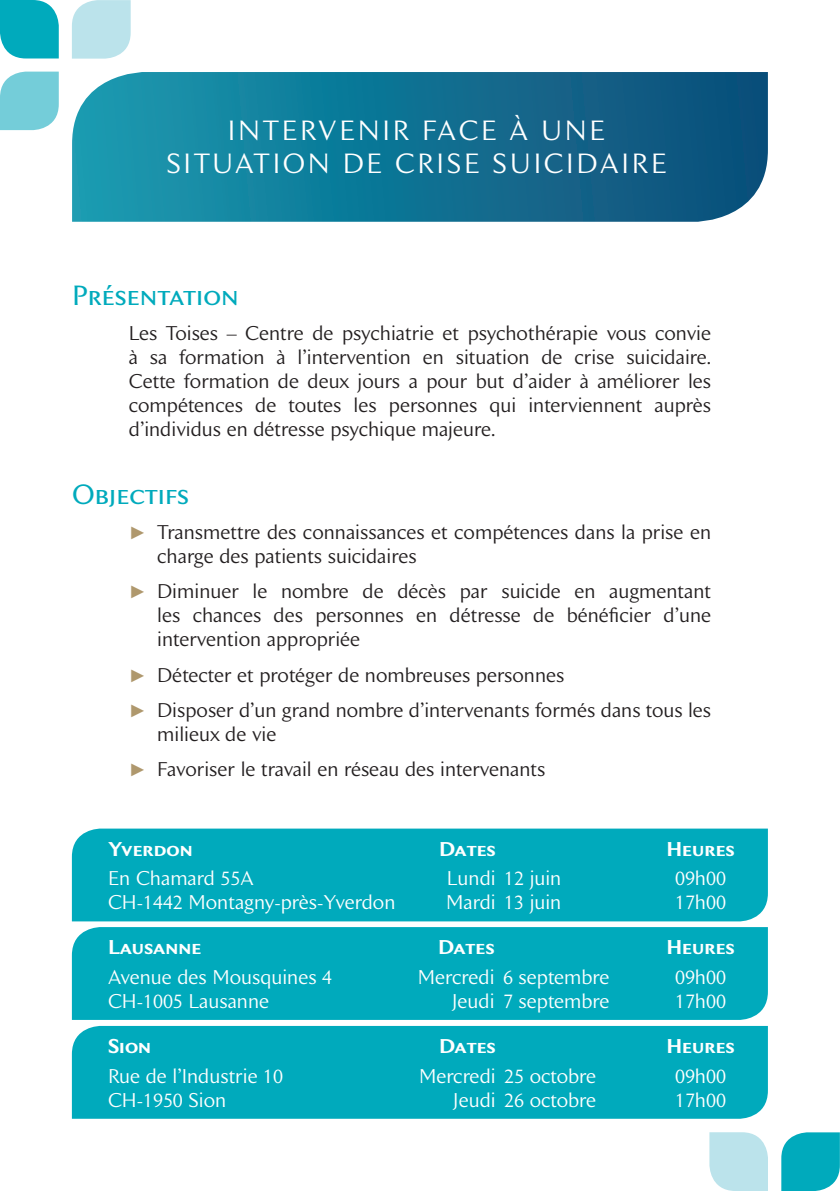
<style>
.page{position:relative;width:840px;height:1191px;background:#fff}
.page>*{position:absolute;margin:0;border:0;box-sizing:border-box;transform-origin:0 0}
.t1{font:28px/33.4px "Beaulieu";letter-spacing:.095em;color:#fff;text-align:center}
.t2{font:28px "Beaulieu";color:#00aabc}
.t3{font:20px/24px "Beaulieu";color:#231f20}
.t4{font:20px/24px "Beaulieu";color:#fff}
.t5{font:600 20px "Beaulieu";color:#fff}
.s1{font-family:"Arial";font-size:18px;color:#af986d}
</style>
<div class="page">
<svg style="left:72px;top:72px;width:695px;height:150px;background:#167596"></svg>
<svg style="left:0;top:72px;width:59px;height:58px;background:#7fd0dc"></svg>
<svg style="left:72px;top:0;width:59px;height:59px;background:#c1e5ec"></svg>
<svg style="left:709px;top:1132px;width:58px;height:59px;background:#c0e5ec"></svg>
<svg style="left:0;top:0;width:59px;height:58px;background:#14b0c1"></svg>
<svg style="left:781px;top:1132px;width:58px;height:59px;background:#15b1c1"></svg>
<div style="left:72px;top:927px;width:695px;height:93px;background:#00aabc"></div>
<div style="left:72px;top:1026px;width:695px;height:92px;background:#00aabc"></div>
<div style="left:72px;top:828px;width:695px;height:93px;background:#00aabc"></div>
<h1 class="t1" style="left:166px;top:114px;width:501px">INTERVENIR FACE À UNE<br>SITUATION DE CRISE SUICIDAIRE</h1>
<h1 class="t2" style="left:72px;top:278px;width:168px">Présentation</h1>
<p class="t3" style="left:129px;top:321px;width:583px;text-align:justify">Les Toises – Centre de psychiatrie et psychothérapie vous convie à sa formation à l’intervention en situation de crise suicidaire.<br>Cette formation de deux jours a pour but d’aider à améliorer les compétences de toutes les personnes qui interviennent auprès d’individus en détresse psychique majeure.</p>
<h1 class="t2" style="left:72px;top:477px;width:118px">Objectifs</h1>
<p class="t3" style="left:157px;top:520px;width:555px;text-indent:-28px"><span class="s1">►</span> Transmettre des connaissances et compétences dans la prise en charge des patients suicidaires</p>
<p class="t3" style="left:157px;top:580px;width:555px;text-align:justify;text-indent:-28px"><span class="s1">►</span> Diminuer le nombre de décès par suicide en augmentant les chances des personnes en détresse de bénéficier d’une intervention appropriée</p>
<p class="t3" style="left:129px;top:657px;width:583px;line-height:35.4px"><span class="s1">►</span> Détecter et protéger de nombreuses personnes<br><span class="s1">►</span> Disposer d’un grand nombre d’intervenants formés dans tous les</p>
<p class="t3" style="left:129px;top:717px;width:418px;line-height:35.4px;text-indent:28px">milieux de vie<br><span class="s1">►</span> Favoriser le travail en réseau des intervenants</p>
<p class="t5" style="left:108px;top:836px;width:86px">Yverdon</p>
<p class="t4" style="left:108px;top:866px;width:289px">En Chamard 55A<br>CH-1442 Montagny-près-Yverdon</p>
<p class="t5" style="left:108px;top:935px;width:95px">Lausanne</p>
<p class="t4" style="left:108px;top:965px;width:225px">Avenue des Mousquines 4<br>CH-1005 Lausanne</p>
<p class="t5" style="left:108px;top:1034px;width:45px">Sion</p>
<p class="t4" style="left:108px;top:1064px;width:176px">Rue de l’Industrie 10<br>CH-1950 Sion</p>
<p class="t5" style="left:439px;top:836px;width:58px">Dates</p>
<p class="t4" style="left:446px;top:866px;width:117px">Lundi 12 juin<br>Mardi 13 juin</p>
<p class="t5" style="left:438px;top:935px;width:58px">Dates</p>
<p class="t4" style="left:417px;top:965px;width:193px;text-align:right">Mercredi 6 septembre<br>Jeudi 7 septembre</p>
<p class="t5" style="left:439px;top:1034px;width:58px">Dates</p>
<p class="t4" style="left:419px;top:1064px;width:179px;text-align:right">Mercredi 25 octobre<br>Jeudi 26 octobre</p>
<p class="t5" style="left:666px;top:836px;width:70px">Heures</p>
<p class="t4" style="left:674px;top:866px;width:52px">09h00<br>17h00</p>
<p class="t5" style="left:666px;top:935px;width:70px">Heures</p>
<p class="t4" style="left:674px;top:965px;width:52px">09h00<br>17h00</p>
<p class="t5" style="left:666px;top:1034px;width:70px">Heures</p>
<p class="t4" style="left:674px;top:1064px;width:52px">09h00<br>17h00</p>
</div>
